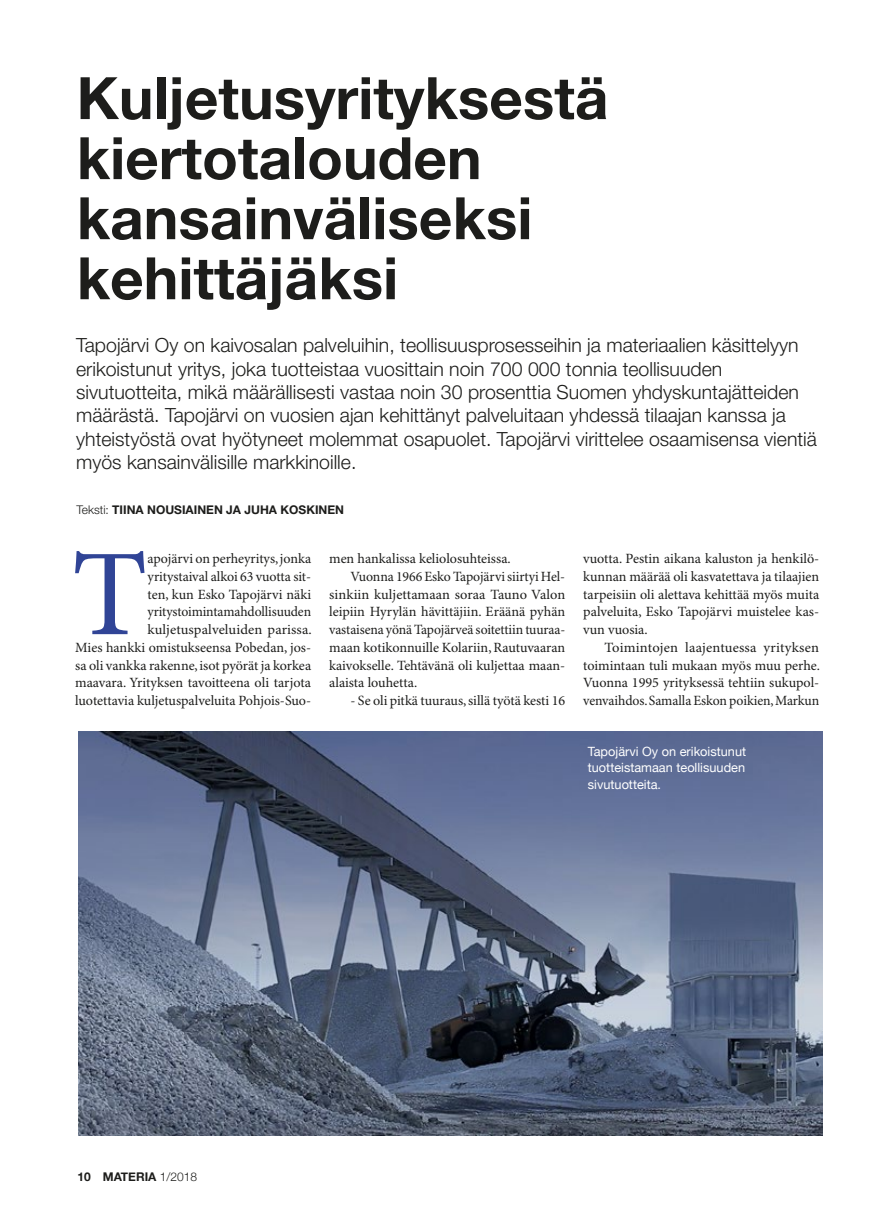
<style>
.page{position:relative;width:893px;height:1221px;background:#fff}
.page>*{position:absolute;margin:0;border:0;box-sizing:border-box;transform-origin:0 0}
.t1{font:123px "Minion Pro";color:#304496}
.t2{font:700 58.5px/60px "Helvetica Neue LT Std";color:#1d1d1b}
.t3{font:300 19.5px/23.4px "Helvetica Neue LT Std";color:#1d1d1b}
.t4{font:14.1px/17.7px "Minion Pro";letter-spacing:-.005em;color:#1d1d1b;text-align:justify}
.t5{font:12.75px/16.5px "Helvetica Neue";color:#fff;text-align:justify}
.t6{font:700 12px "Helvetica Neue LT Std";color:#1d1d1b}
.t7{font:700 12px "Helvetica Neue";color:#1d1d1b}
.s1{font-weight:300}
</style>
<div class="page">
<img style="left:79px;top:731px;width:744px;height:404px">
<h2 class="t2" style="left:77px;top:67px;width:533px">Kuljetusyrityksestä kiertotalouden kansainväliseksi kehittäjäksi</h2>
<p class="t3" style="left:76px;top:333px;width:742px">Tapojärvi Oy on kaivosalan palveluihin, teollisuusprosesseihin ja materiaalien käsittelyyn erikoistunut yritys, joka tuotteistaa vuosittain noin 700 000 tonnia teollisuuden sivutuotteita, mikä määrällisesti vastaa noin 30 prosenttia Suomen yhdyskuntajätteiden määrästä. Tapojärvi on vuosien ajan kehittänyt palveluitaan yhdessä tilaajan kanssa ja yhteistyöstä ovat hyötyneet molemmat osapuolet. Tapojärvi virittelee osaamisensa vientiä myös kansainvälisille markkinoille.</p>
<p class="t6" style="left:77px;top:502px;width:269px"><span class="s1">Teksti:</span> TIINA NOUSIAINEN JA JUHA KOSKINEN</p>
<h1 class="t1" style="left:72px;top:521px;width:77px">T</h1>
<p class="t4" style="left:75px;top:550px;width:238px;text-align:right">apojärvi on perheyritys, jonka<br>yritystaival alkoi 63 vuotta sit-<br>ten, kun Esko Tapojärvi näki yritystoimintamahdollisuuden kuljetuspalveluiden parissa.<br>Mies hankki omistukseensa Pobedan, jos&shy;sa oli vankka rakenne, isot pyörät ja korkea maavara. Yrityksen tavoitteena oli tarjota luotettavia kuljetuspalveluita Pohjois-Suo-</p>
<p class="t4" style="left:329px;top:550px;width:183px">men hankalissa keliolosuhteissa.</p>
<p class="t4" style="left:350px;top:568px;width:216px">Vuonna 1966 Esko Tapojärvi siirtyi Hel-</p>
<p class="t4" style="left:329px;top:586px;width:238px">sinkiin kuljettamaan soraa Tauno Valon</p>
<p class="t4" style="left:329px;top:603px;width:238px">leipiin Hyrylän hävittäjiin. Eräänä pyhän</p>
<p class="t4" style="left:329px;top:621px;width:238px">vastaisena yönä Tapojärveä soitettiin tuuraa-</p>
<p class="t4" style="left:329px;top:639px;width:238px">maan kotikonnuille Kolariin, Rautuvaaran</p>
<p class="t4" style="left:329px;top:656px;width:238px">kaivokselle. Tehtävänä oli kuljettaa maan-</p>
<p class="t4" style="left:329px;top:674px;width:90px">alaista louhetta.</p>
<p class="t4" style="left:350px;top:692px;width:216px">- Se oli pitkä tuuraus, sillä työtä kesti 16</p>
<p class="t4" style="left:583px;top:550px;width:238px">vuotta. Pestin aikana kaluston ja henkilö&shy;kunnan määrää oli kasvatettava ja tilaajien tarpeisiin oli alettava kehittää myös muita palveluita, Esko Tapojärvi muistelee kas&shy;vun vuosia.</p>
<p class="t4" style="left:583px;top:639px;width:238px;text-indent:21px">Toimintojen laajentuessa yrityksen toimintaan tuli mukaan myös muu perhe.<br>Vuonna 1995 yrityksessä tehtiin sukupol&shy;venvaihdos. Samalla Eskon poikien, Markun</p>
<p class="t5" style="left:588px;top:743px;width:160px">Tapojärvi Oy on erikoistunut tuotteistamaan teollisuuden sivutuotteita.</p>
<p class="t7" style="left:78px;top:1166px;width:121px">10 MATERIA <span class="s1">1/2018</span></p>
</div>
